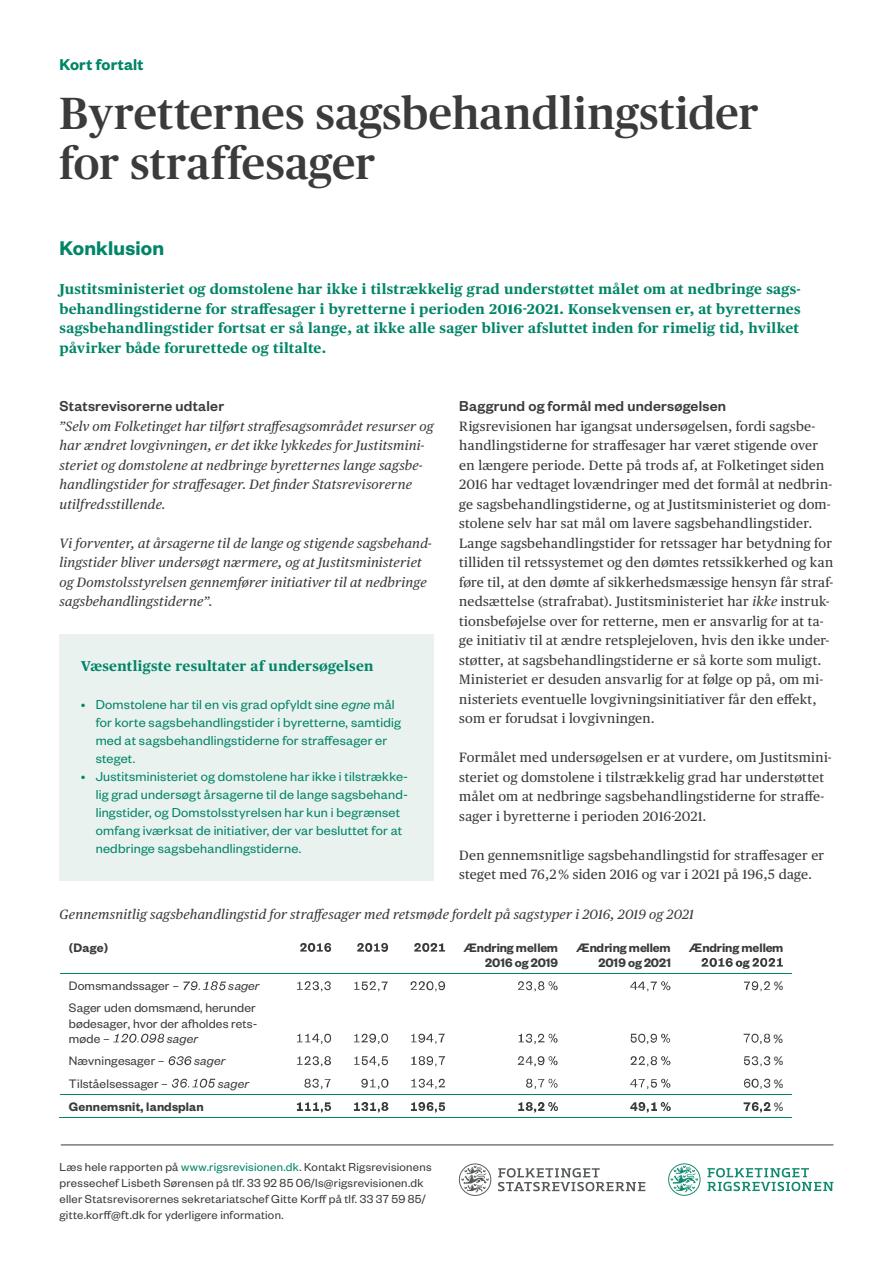
<style>
.page{position:relative;width:893px;height:1263px;background:#fff}
.page>*{position:absolute;margin:0;border:0;box-sizing:border-box;transform-origin:0 0}
.t1{font:500 45px/49.5px "Publico Headline";letter-spacing:.01em;color:#3b3b3b}
.Mellemrubrik_1_Found{font:600 21.75px "Founders Grotesk";letter-spacing:.01em;color:#008567}
.t2{font:600 17.25px "Founders Grotesk";letter-spacing:.015em;color:#008567}
.Mellemrubrik_3_Found{font:500 15.75px "Founders Grotesk";letter-spacing:.015em;color:#3b3b3b}
.t3{font:14.25px/18px "Founders Grotesk";letter-spacing:.015em;color:#008567}
.Brødtekst_Publico_9{font:700 14.25px/19.5px "Publico Text";letter-spacing:.01em;color:#008567}
.Brødtekst_Publico_9-2{font:13.5px/19.5px "Publico Text";letter-spacing:.02em;color:#3b3b3b}
.Brødtekst_Publico_9-3{font:italic 13.5px/19.5px "Publico Text";letter-spacing:.015em;color:#3b3b3b}
.t4{font:13.5px/22.2px "Founders Grotesk";letter-spacing:.01em;color:#3b3b3b;text-align:right}
.t5{font:600 13.5px/15.5px "Founders Grotesk";color:#3b3b3b;text-align:right}
.t6{font:italic 13.5px "Founders Grotesk";letter-spacing:.01em;color:#3b3b3b}
.t7{font:13.5px/22.5px "Calibri";color:#3b3b3b;text-align:justify}
.Note_Overskrift_Publ{font:12.75px/15.8px "Founders Grotesk";letter-spacing:.02em;color:#3b3b3b}
.s1{font-style:italic}
.s2{color:#008567}
</style>
<div class="page">
<svg style="left:707px;top:1168px;width:126px;height:23px"></svg>
<svg style="left:668px;top:1163px;width:33px;height:33px"></svg>
<svg style="left:498px;top:1168px;width:147px;height:23px"></svg>
<svg style="left:459px;top:1163px;width:32px;height:33px"></svg>
<hr style="left:61px;top:1145px;width:772px;height:1px;background:#3b3b3b">
<div style="left:60px;top:634px;width:374px;height:247px;background:#eaf2f0"></div>
<svg style="left:300px;top:943px;width:31px;height:9px"></svg>
<svg style="left:357px;top:943px;width:31px;height:9px"></svg>
<svg style="left:414px;top:943px;width:31px;height:9px"></svg>
<svg style="left:702px;top:958px;width:81px;height:11px"></svg>
<svg style="left:297px;top:981px;width:34px;height:10px"></svg>
<svg style="left:354px;top:981px;width:34px;height:10px"></svg>
<svg style="left:411px;top:981px;width:34px;height:10px"></svg>
<svg style="left:518px;top:981px;width:40px;height:10px"></svg>
<svg style="left:630px;top:981px;width:40px;height:10px"></svg>
<hr style="left:61px;top:973px;width:222px;height:1px;background:#008567">
<hr style="left:284px;top:973px;width:56px;height:1px;background:#008567">
<svg style="left:744px;top:981px;width:26px;height:10px"></svg>
<hr style="left:341px;top:973px;width:56px;height:1px;background:#008567">
<hr style="left:398px;top:973px;width:56px;height:1px;background:#008567">
<hr style="left:455px;top:973px;width:112px;height:1px;background:#008567">
<hr style="left:567px;top:973px;width:112px;height:1px;background:#008567">
<hr style="left:680px;top:973px;width:112px;height:1px;background:#008567">
<svg style="left:297px;top:1034px;width:34px;height:10px"></svg>
<svg style="left:354px;top:1034px;width:34px;height:10px"></svg>
<svg style="left:411px;top:1034px;width:34px;height:10px"></svg>
<svg style="left:519px;top:1034px;width:39px;height:10px"></svg>
<svg style="left:630px;top:1034px;width:40px;height:10px"></svg>
<svg style="left:744px;top:1034px;width:26px;height:10px"></svg>
<svg style="left:297px;top:1056px;width:34px;height:10px"></svg>
<svg style="left:354px;top:1056px;width:34px;height:10px"></svg>
<svg style="left:411px;top:1056px;width:34px;height:10px"></svg>
<svg style="left:518px;top:1056px;width:40px;height:10px"></svg>
<svg style="left:631px;top:1056px;width:39px;height:10px"></svg>
<svg style="left:744px;top:1056px;width:26px;height:10px"></svg>
<svg style="left:304px;top:1079px;width:27px;height:10px"></svg>
<svg style="left:361px;top:1079px;width:27px;height:10px"></svg>
<svg style="left:411px;top:1079px;width:34px;height:10px"></svg>
<svg style="left:526px;top:1079px;width:32px;height:10px"></svg>
<svg style="left:630px;top:1079px;width:40px;height:10px"></svg>
<svg style="left:744px;top:1079px;width:26px;height:10px"></svg>
<svg style="left:297px;top:1102px;width:34px;height:10px"></svg>
<svg style="left:354px;top:1102px;width:34px;height:10px"></svg>
<svg style="left:411px;top:1102px;width:34px;height:10px"></svg>
<svg style="left:518px;top:1102px;width:40px;height:10px"></svg>
<svg style="left:630px;top:1102px;width:41px;height:10px"></svg>
<hr style="left:61px;top:1094px;width:222px;height:1px;background:#008567">
<hr style="left:284px;top:1094px;width:56px;height:1px;background:#008567">
<svg style="left:744px;top:1102px;width:27px;height:10px"></svg>
<hr style="left:341px;top:1094px;width:56px;height:1px;background:#008567">
<hr style="left:398px;top:1094px;width:56px;height:1px;background:#008567">
<hr style="left:455px;top:1094px;width:112px;height:1px;background:#008567">
<hr style="left:567px;top:1094px;width:112px;height:1px;background:#008567">
<hr style="left:680px;top:1094px;width:112px;height:1px;background:#008567">
<hr style="left:60px;top:1117px;width:223px;height:1px;background:#008567">
<hr style="left:283px;top:1117px;width:57px;height:1px;background:#008567">
<hr style="left:340px;top:1117px;width:57px;height:1px;background:#008567">
<hr style="left:397px;top:1117px;width:57px;height:1px;background:#008567">
<hr style="left:454px;top:1117px;width:113px;height:1px;background:#008567">
<hr style="left:566px;top:1117px;width:113px;height:1px;background:#008567">
<hr style="left:679px;top:1117px;width:113px;height:1px;background:#008567">
<svg style="left:183px;top:981px;width:43px;height:9px"></svg>
<svg style="left:113px;top:1034px;width:51px;height:9px"></svg>
<svg style="left:169px;top:1056px;width:23px;height:9px"></svg>
<svg style="left:172px;top:1079px;width:43px;height:9px"></svg>
<p class="t2" style="left:60px;top:54px;width:86px">Kort fortalt</p>
<p class="t1" style="left:60px;top:86px;width:701px">Byretternes sagsbehandlingstider for straffesager</p>
<p class="Mellemrubrik_1_Found" style="left:60px;top:235px;width:106px">Konklusion</p>
<p class="Brødtekst_Publico_9" style="left:60px;top:279px;width:743px">Justitsministeriet og domstolene har ikke i tilstrækkelig grad understøttet målet om at nedbringe sags&shy;behandlingstiderne for straffesager i byretterne i perioden 2016-2021. Konsekvensen er, at byretternes sagsbehandlingstider fortsat er så lange, at ikke alle sager bliver afsluttet inden for rimelig tid, hvilket påvirker både forurettede og tiltalte.</p>
<p class="Mellemrubrik_3_Found" style="left:60px;top:397px;width:166px">Statsrevisorerne udtaler</p>
<p class="Brødtekst_Publico_9-3" style="left:60px;top:416px;width:376px">”Selv om Folketinget har tilført straffesagsområdet resurser og har ændret lovgivningen, er det ikke lykkedes for Justitsmini&shy;steriet og domstolene at nedbringe byretternes lange sagsbe&shy;handlingstider for straffesager. Det finder Statsrevisorerne utilfredsstillende.</p>
<p class="Brødtekst_Publico_9-3" style="left:60px;top:533px;width:374px">Vi forventer, at årsagerne til de lange og stigende sagsbehand&shy;lingstider bliver undersøgt nærmere, og at Justitsministeriet og Domstolsstyrelsen gennemfører initiativer til at nedbringe sagsbehandlingstiderne”.</p>
<p class="Brødtekst_Publico_9" style="left:81px;top:655px;width:294px">Væsentligste resultater af undersøgelsen</p>
<p class="t3" style="left:96px;top:694px;width:307px;text-indent:-15px">• Domstolene har til en vis grad opfyldt sine <span class="s1">egne</span> mål for korte sagsbehandlingstider i byretterne, samtidig med at sagsbehandlingstiderne for straffesager er steget.</p>
<p class="t3" style="left:96px;top:766px;width:314px;text-indent:-15px">• Justitsministeriet og domstolene har ikke i tilstrække&shy;lig grad undersøgt årsagerne til de lange sagsbehand&shy;lingstider, og Domstolsstyrelsen har kun i begrænset omfang iværksat de initiativer, der var besluttet for at nedbringe sagsbehandlingstiderne.</p>
<p class="Mellemrubrik_3_Found" style="left:459px;top:397px;width:268px">Baggrund og formål med undersøgelsen</p>
<p class="Brødtekst_Publico_9-2" style="left:459px;top:416px;width:376px">Rigsrevisionen har igangsat undersøgelsen, fordi sagsbe&shy;handlingstiderne for straffesager har været stigende over en længere periode. Dette på trods af, at Folketinget siden 2016 har vedtaget lovændringer med det formål at nedbrin&shy;ge sagsbehandlingstiderne, og at Justitsministeriet og dom&shy;stolene selv har sat mål om lavere sagsbehandlingstider.<br>Lange sagsbehandlingstider for retssager har betydning for tilliden til retssystemet og den dømtes retssikkerhed og kan føre til, at den dømte af sikkerhedsmæssige hensyn får straf&shy;nedsættelse (strafrabat). Justitsministeriet har <span class="s1">ikke</span> instruk&shy;tionsbeføjelse over for retterne, men er ansvarlig for at ta&shy;ge initiativ til at ændre retsplejeloven, hvis den ikke under&shy;støtter, at sagsbehandlingstiderne er så korte som muligt.<br>Ministeriet er desuden ansvarlig for at følge op på, om mi&shy;nisteriets eventuelle lovgivningsinitiativer får den effekt, som er forudsat i lovgivningen.</p>
<p class="Brødtekst_Publico_9-2" style="left:459px;top:747px;width:374px">Formålet med undersøgelsen er at vurdere, om Justitsmini&shy;steriet og domstolene i tilstrækkelig grad har understøttet målet om at nedbringe sagsbehandlingstiderne for straffe&shy;sager i byretterne i perioden 2016-2021.</p>
<p class="Brødtekst_Publico_9-2" style="left:459px;top:844px;width:367px">Den gennemsnitlige sagsbehandlingstid for straffesager er steget med 76,2 % siden 2016 og var i 2021 på 196,5 dage.</p>
<p class="Brødtekst_Publico_9-3" style="left:60px;top:903px;width:636px">Gennemsnitlig sagsbehandlingstid for straffesager med retsmøde fordelt på sagstyper i 2016, 2019 og 2021</p>
<p class="t5" style="left:69px;top:939px;width:41px">(Dage)</p>
<p class="t5" style="left:463px;top:939px;width:96px">Ændring mellem<br>2016 og 2019</p>
<p class="t5" style="left:576px;top:939px;width:96px">Ændring mellem<br>2019 og 2021</p>
<p class="t5" style="left:689px;top:939px;width:96px">Ændring mellem</p>
<p class="t7" style="left:774px;top:974px;width:11px">%</p>
<p class="t4" style="left:69px;top:974px;width:112px">Domsmandssager –</p>
<p class="t4" style="left:69px;top:974px;width:192px"><span class="s1">sager<br></span>Sager uden domsmænd, herunder</p>
<p class="t4" style="left:69px;top:1015px;width:190px;line-height:15px;text-align:left">bødesager, hvor der afholdes rets&shy;møde –</p>
<p class="t7" style="left:774px;top:1027px;width:12px">% % %</p>
<p class="t6" style="left:167px;top:1030px;width:33px">sager</p>
<p class="t4" style="left:69px;top:1049px;width:97px">Nævningesager –</p>
<p class="t6" style="left:194px;top:1053px;width:33px">sager</p>
<p class="t4" style="left:69px;top:1072px;width:100px">Tilståelsessager –</p>
<p class="t6" style="left:218px;top:1075px;width:33px">sager</p>
<p class="t5" style="left:69px;top:1098px;width:136px">Gennemsnit, landsplan</p>
<p class="t7" style="left:774px;top:1095px;width:11px">%</p>
<p class="Note_Overskrift_Publ" style="left:60px;top:1159px;width:374px">Læs hele rapporten på <span class="s2">www.rigsrevisionen.dk</span>. Kontakt Rigsrevisionens pressechef Lisbeth Sørensen på tlf. 33 92 85 06/ls@rigsrevisionen.dk eller Statsrevisorernes sekretariatschef Gitte Korff på tlf. 33 37 59 85/ gitte.korff@ft.dk for yderligere information.</p>
</div>
